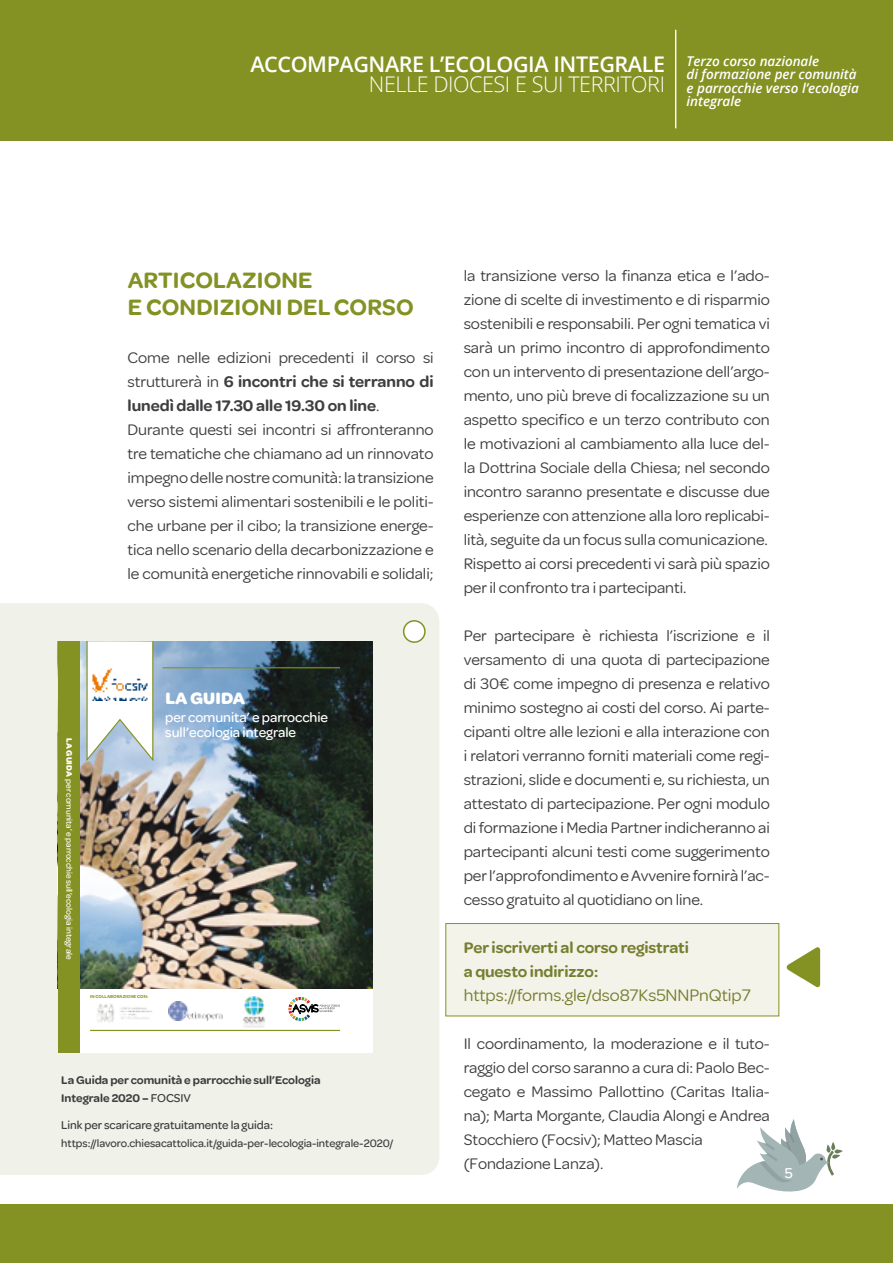
<style>
.page{position:relative;width:893px;height:1263px;background:#fff}
.page>*{position:absolute;margin:0;border:0;box-sizing:border-box;transform-origin:0 0}
.t1{font:600 24px/27px "Omnes";letter-spacing:.005em;color:#839223}
.t2{font:600 21.6px "Open Sans";letter-spacing:-.02em;color:#fff}
.t3{font:300 21.6px "Open Sans";letter-spacing:-.02em;color:#fff}
.t4{font:18px "Omnes";letter-spacing:-.005em;color:#757f30}
.t5{font:700 17.85px "Omnes";letter-spacing:.005em;color:#fff}
.t6{font:16.5px/24px "Omnes";letter-spacing:-.005em;color:#3e3d40}
.t7{font:600 16.5px/24px "Omnes";letter-spacing:-.005em;color:#757f30}
.t8{font:500 15px "Omnes";color:#fff}
.t9{font:500 14.1px/14.7px "Omnes";letter-spacing:-.005em;color:#fff}
.t10{font:italic 600 13.5px/13.4px "Open Sans";letter-spacing:-.005em;color:#fff}
.t11{font:600 12px/18px "Omnes";letter-spacing:-.005em;color:#3e3d40}
.t12{font:500 12px "Omnes";letter-spacing:-.005em;color:#3e3d40}
.t13{font:500 11.25px "Omnes";letter-spacing:-.005em;color:#3e3d40}
.t14{font:500 8.55px "Omnes";letter-spacing:-.005em;color:#fff}
.t15{font:600 4.65px "Omnes";letter-spacing:.005em;color:#839223}
.s1{font-weight:600}
.s2{font-weight:700}
.s3{font-weight:500}
</style>
<div class="page">
<div style="left:445px;top:923px;width:334px;height:93px;background:#f4f3e9;border:1px solid #839223"></div>
<div style="left:0;top:603px;width:439px;height:572px;background:#f0f1e8"></div>
<div style="left:0;top:1205px;width:893px;height:58px;background:#839223"></div>
<svg style="left:737px;top:1119px;width:106px;height:73px"></svg>
<div style="left:58px;top:642px;width:315px;height:411px;background:#fff"></div>
<img style="left:79px;top:642px;width:294px;height:347px">
<hr style="left:163px;top:667px;width:177px;height:1px;background:#839223">
<hr style="left:90px;top:1030px;width:250px;height:1px;background:#839223">
<svg style="left:86px;top:642px;width:68px;height:121px"></svg>
<img style="left:88px;top:667px;width:64px;height:34px">
<img style="left:243px;top:997px;width:22px;height:30px">
<svg style="left:288px;top:997px;width:52px;height:24px"></svg>
<img style="left:168px;top:1001px;width:54px;height:19px">
<img style="left:97px;top:1004px;width:55px;height:19px">
<div style="left:58px;top:642px;width:21px;height:411px;background:#839223"></div>
<svg style="left:372px;top:1055px;width:6px;height:5px"></svg>
<div style="left:404px;top:621px;width:21px;height:21px;background:#fff;border-radius:50%"></div>
<div style="left:403px;top:620px;width:23px;height:23px;border:2px solid #839223;border-radius:50%"></div>
<div style="left:0;top:0;width:893px;height:140px;background:#839223"></div>
<hr style="left:675px;top:30px;width:1px;height:98px;background:#fff">
<svg style="left:786px;top:947px;width:34px;height:41px"></svg>
<h2 class="t2" style="left:250px;top:49px;width:416px">ACCOMPAGNARE L’ECOLOGIA INTEGRALE</h2>
<h2 class="t3" style="left:369px;top:69px;width:298px">NELLE DIOCESI E SUI TERRITORI</h2>
<p class="t10" style="left:687px;top:54px;width:174px">Terzo corso nazionale<br>di formazione per comunità e parrocchie verso l’ecologia integrale</p>
<h1 class="t1" style="left:128px;top:265px;width:288px">ARTICOLAZIONE<br>E CONDIZIONI DEL CORSO</h1>
<p class="t6" style="left:128px;top:344px;width:308px">Come nelle edizioni precedenti il corso si strutturerà in <span class="s1">6 incontri che si terranno di lunedì dalle 17.30 alle 19.30 on line</span>.<br>Durante questi sei incontri si affronteranno tre tematiche che chiamano ad un rinnovato impegno delle nostre comunità: la transizione verso sistemi alimentari sostenibili e le politi&shy;che urbane per il cibo; la transizione energe&shy;tica nello scenario della decarbonizzazione e le comunità energetiche rinnovabili e solidali;</p>
<p class="t14" style="left:75px;top:738px;width:223px;rotate:90deg"><span class="s2">LA GUIDA</span> per comunita’ e parrocchie sull’ecologia integrale</p>
<p class="t5" style="left:165px;top:686px;width:81px">LA GUIDA</p>
<p class="t9" style="left:165px;top:709px;width:164px">per comunita’ e parrocchie sull’ecologia integrale</p>
<p class="t15" style="left:90px;top:993px;width:60px">In collaborazIone con:</p>
<p class="t11" style="left:61px;top:1070px;width:261px">La Guida per comunità e parrocchie sull’Ecologia<br>Integrale 2020 – <span class="s3">FOCSIV</span></p>
<p class="t12" style="left:61px;top:1117px;width:213px">Link per scaricare gratuitamente la guida:</p>
<p class="t13" style="left:61px;top:1136px;width:333px">https://lavoro.chiesacattolica.it/guida-per-lecologia-integrale-2020/</p>
<p class="t6" style="left:464px;top:262px;width:308px">la transizione verso la finanza etica e l’ado&shy;zione di scelte di investimento e di risparmio sostenibili e responsabili. Per ogni tematica vi sarà un primo incontro di approfondimento con un intervento di presentazione dell’argo&shy;mento, uno più breve di focalizzazione su un aspetto specifico e un terzo contributo con le motivazioni al cambiamento alla luce del&shy;la Dottrina Sociale della Chiesa; nel secondo incontro saranno presentate e discusse due esperienze con attenzione alla loro replicabi&shy;lità, seguite da un focus sulla comunicazione.<br>Rispetto ai corsi precedenti vi sarà più spazio per il confronto tra i partecipanti.</p>
<p class="t6" style="left:464px;top:622px;width:308px;text-align:justify">Per partecipare è richiesta l’iscrizione e il versamento di una quota di partecipazione di 30€ come impegno di presenza e relativo minimo sostegno ai costi del corso. Ai parte&shy;cipanti oltre alle lezioni e alla interazione con i relatori verranno forniti materiali come regi&shy;strazioni, slide e documenti e, su richiesta, un attestato di partecipazione. Per ogni modulo di formazione i Media Partner indicheranno ai partecipanti alcuni testi come suggerimento per l’approfondimento e Avvenire fornirà l’ac&shy;cesso gratuito al quotidiano on line.</p>
<p class="t7" style="left:464px;top:934px;width:227px">Per iscriverti al corso registrati a questo indirizzo:</p>
<p class="t4" style="left:464px;top:983px;width:289px">https://forms.gle/dso87Ks5NNPnQtip7</p>
<p class="t6" style="left:464px;top:1030px;width:308px">Il coordinamento, la moderazione e il tuto&shy;raggio del corso saranno a cura di: Paolo Bec&shy;cegato e Massimo Pallottino (Caritas Italia&shy;na); Marta Morgante, Claudia Alongi e Andrea Stocchiero (Focsiv); Matteo Mascia (Fondazione Lanza).</p>
<p class="t8" style="left:785px;top:1163px;width:10px">5</p>
</div>
